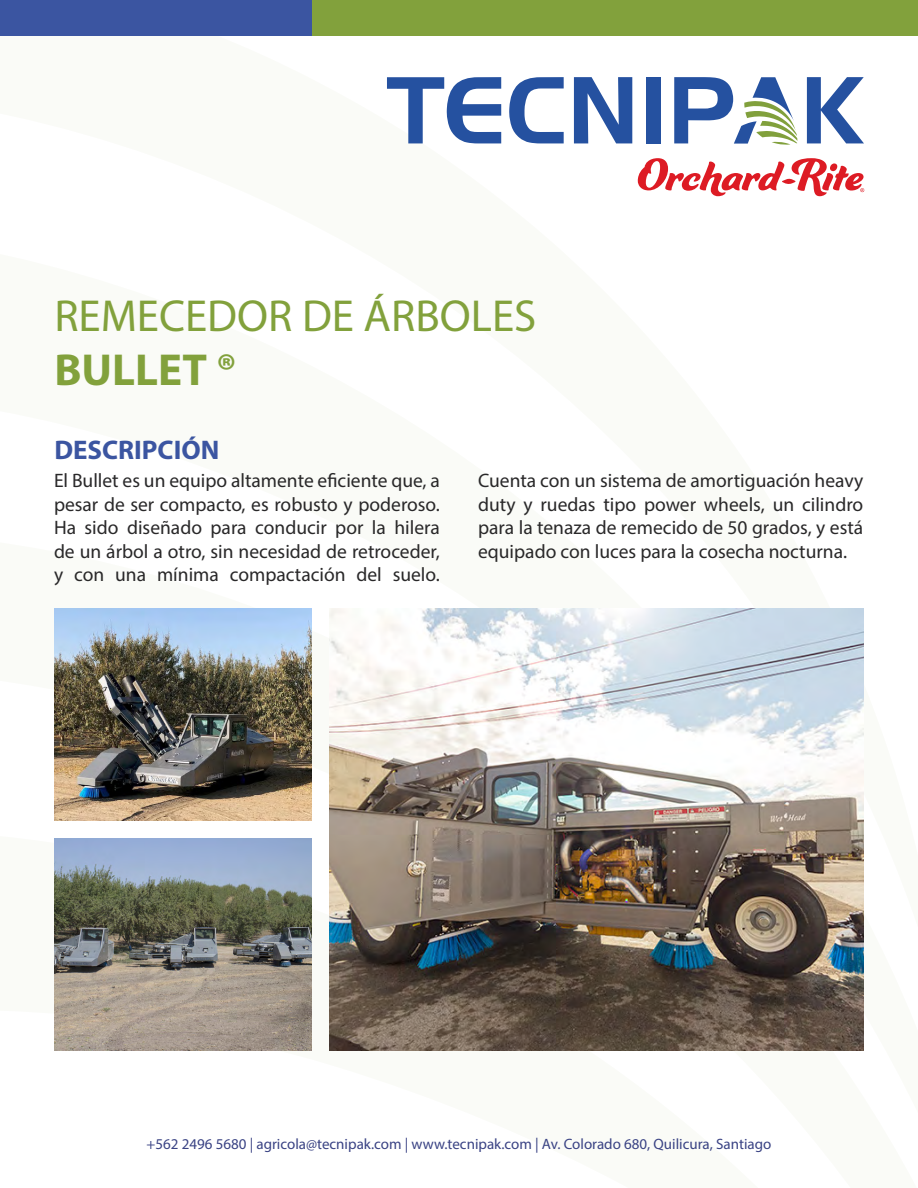
<style>
.page{position:relative;width:918px;height:1188px;background:#fff}
.page>*{position:absolute;margin:0;border:0;box-sizing:border-box;transform-origin:0 0}
.t1{font:45px "Myriad Pro";color:#82a13c}
.t2{font:700 45px "Myriad Pro";color:#82a13c}
.t3{font:700 27px "Myriad Pro";color:#3b55a1}
.t4{font:19.5px/23.4px "Myriad Pro";color:#292829;text-align:justify}
.t5{font:15px "Myriad Pro";color:#3a4384}
</style>
<div class="page">
<svg style="left:387px;top:77px;width:114px;height:66px"></svg>
<svg style="left:509px;top:77px;width:55px;height:66px"></svg>
<svg style="left:574px;top:77px;width:58px;height:66px"></svg>
<div style="left:646px;top:77px;width:14px;height:66px;background:#2551a0"></div>
<svg style="left:807px;top:77px;width:57px;height:66px"></svg>
<svg style="left:674px;top:77px;width:123px;height:68px"></svg>
<div style="left:312px;top:0;width:606px;height:35px;background:#82a13c"></div>
<div style="left:0;top:0;width:312px;height:35px;background:#3b55a1"></div>
<img style="left:330px;top:609px;width:534px;height:441px">
<img style="left:54px;top:839px;width:258px;height:211px">
<img style="left:54px;top:609px;width:258px;height:211px">
<svg style="left:638px;top:158px;width:226px;height:38px"></svg>
<h1 class="t1" style="left:54px;top:288px;width:483px">REMECEDOR DE ÁRBOLES</h1>
<h1 class="t2" style="left:54px;top:340px;width:184px">BULLET ®</h1>
<h2 class="t3" style="left:54px;top:432px;width:166px">DESCRIPCIÓN</h2>
<p class="t4" style="left:54px;top:469px;width:387px">El Bullet es un equipo altamente eficiente que, a pesar de ser compacto, es robusto y poderoso.<br>Ha sido diseñado para conducir por la hilera de un árbol a otro, sin necesidad de retroceder, y con una mínima compactación del suelo.</p>
<p class="t4" style="left:478px;top:469px;width:387px">Cuenta con un sistema de amortiguación heavy duty y ruedas tipo power wheels, un cilindro para la tenaza de remecido de 50 grados, y está equipado con luces para la cosecha nocturna.</p>
<p class="t5" style="left:147px;top:1135px;width:626px">+562 2496 5680 | agricola@tecnipak.com | www.tecnipak.com | Av. Colorado 680, Quilicura, Santiago</p>
</div>
